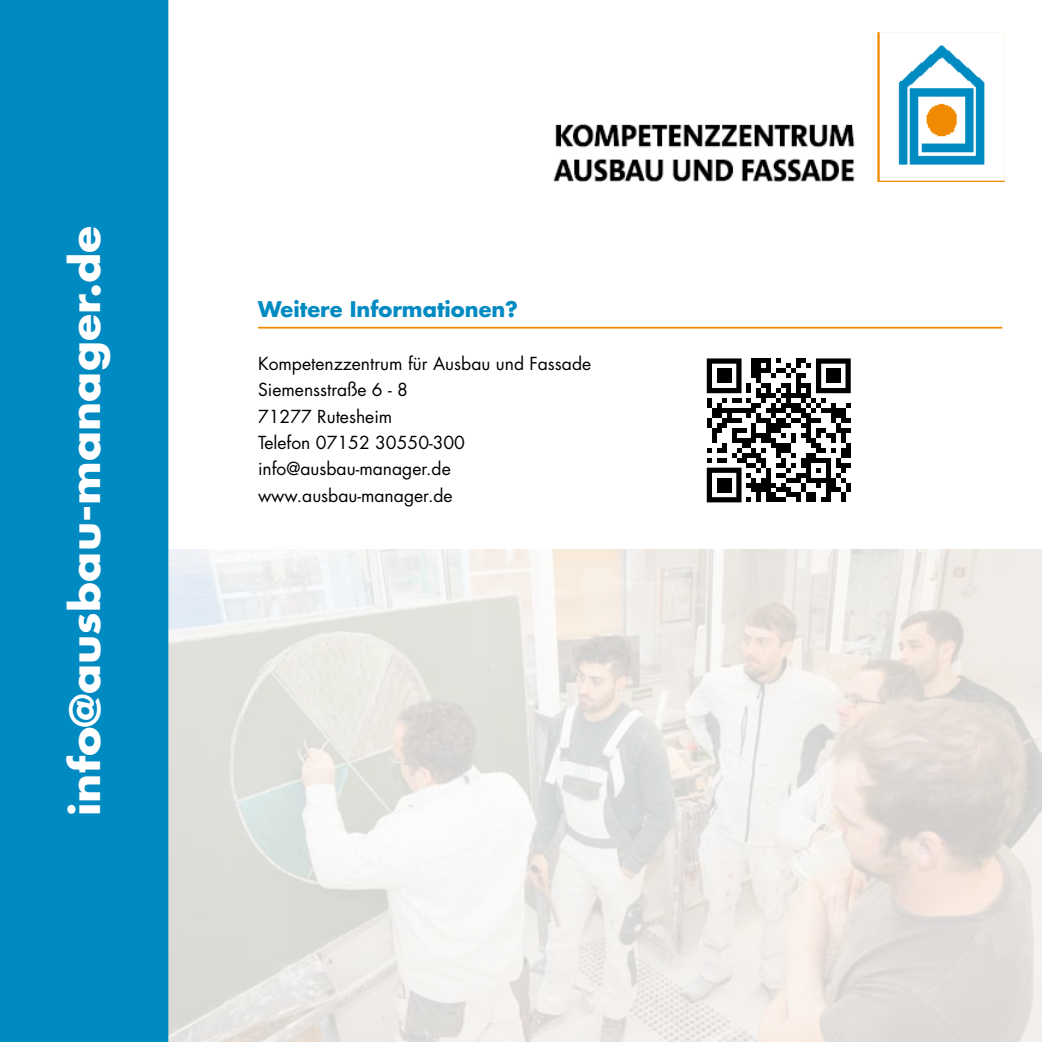
<style>
.page{position:relative;width:1042px;height:1042px;background:#fff}
.page>*{position:absolute;margin:0;border:0;box-sizing:border-box;transform-origin:0 0}
.t1{font:700 40.25px "Futura";color:#fff;scale:1.1 1}
.t2{font:700 21px "Futura";color:#008ac2}
.t3{font:17.5px/26.4px "Futura";color:#000}
</style>
<div class="page">
<img style="left:168px;top:549px;width:874px;height:493px">
<div style="left:0;top:0;width:168px;height:1042px;background:#008ac2"></div>
<hr style="left:258px;top:327px;width:744px;height:1px;background:#f08a00">
<img style="left:553px;top:32px;width:451px;height:149px">
<svg style="left:707px;top:358px;width:144px;height:144px"></svg>
<div style="left:717px;top:368px;width:14px;height:15px;background:#000"></div>
<div style="left:826px;top:368px;width:15px;height:15px;background:#000"></div>
<div style="left:717px;top:477px;width:14px;height:15px;background:#000"></div>
<h1 class="t1" style="left:58px;top:816px;width:538px;rotate:-90deg">info@ausbau-manager.de</h1>
<p class="t2" style="left:258px;top:295px;width:261px">Weitere Informationen?</p>
<p class="t3" style="left:258px;top:350px;width:335px">Kompetenzzentrum für Ausbau und Fassade<br>Siemensstraße 6 - 8<br>71277 Rutesheim<br>Telefon 07152 30550-300 info@ausbau-manager.de www.ausbau-manager.de</p>
</div>
